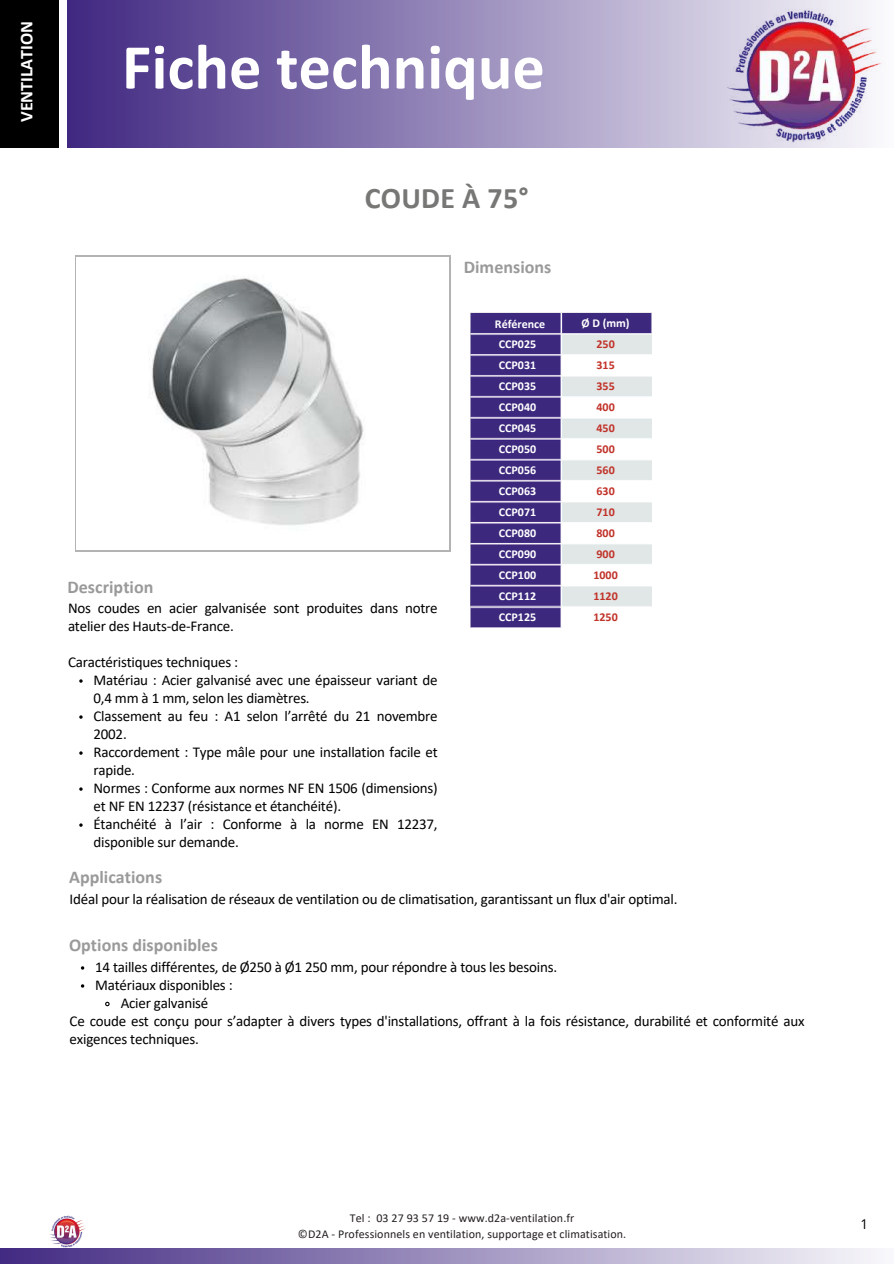
<style>
.page{position:relative;width:894px;height:1264px;background:#fff}
.page>*{position:absolute;margin:0;border:0;box-sizing:border-box;transform-origin:0 0}
.t1{font:700 64.5px "Calibri";color:#fff}
.t2{font:700 30px "Calibri";letter-spacing:.005em;color:#777776}
.t3{font:700 18px "Calibri";letter-spacing:.005em;color:#9a9a9a}
.t4{font:700 18px "Calibri";color:#fff}
.t5{font:15px/18px "Calibri";letter-spacing:-.015em;color:#000}
.t6{font:13.5px "Open Sans";color:#000}
.t7{font:700 12px/21px "Calibri";color:#fff;text-align:justify}
.t8{font:12px/16px "Calibri";letter-spacing:.005em;color:#231f20;text-align:center}
.t9{font:700 12px/21px "Calibri";color:#c13229}
</style>
<div class="page">
<svg style="left:67px;top:0;width:654px;height:148px;background:#897ab1"></svg>
<div style="left:0;top:0;width:58px;height:148px;background:#000"></div>
<img style="left:721px;top:0;width:161px;height:148px">
<svg style="left:0;top:1248px;width:878px;height:15px;background:#9c8fbd"></svg>
<img style="left:48px;top:1215px;width:39px;height:35px">
<hr style="left:76px;top:255px;width:374px;height:1px;background:#b3b3b3">
<hr style="left:449px;top:256px;width:1px;height:295px;background:#b3b3b3">
<hr style="left:75px;top:550px;width:375px;height:1px;background:#b3b3b3">
<hr style="left:75px;top:255px;width:1px;height:296px;background:#b3b3b3">
<img style="left:149px;top:278px;width:215px;height:248px">
<img style="left:470px;top:606px;width:181px;height:21px">
<img style="left:470px;top:312px;width:181px;height:294px">
<svg style="left:79px;top:679px;width:4px;height:3px"></svg>
<svg style="left:105px;top:1001px;width:5px;height:6px"></svg>
<p class="t4" style="left:19px;top:122px;width:103px;rotate:-90deg">VENTILATION</p>
<h1 class="t1" style="left:122px;top:40px;width:424px">Fiche technique</h1>
<h2 class="t2" style="left:365px;top:185px;width:165px">COUDE À 75°</h2>
<p class="t3" style="left:67px;top:579px;width:87px">Description</p>
<p class="t5" style="left:68px;top:600px;width:371px">Nos coudes en acier galvanisée sont produites dans notre atelier des Hauts-de-France.</p>
<p class="t5" style="left:93px;top:654px;width:345px;text-indent:-25px">Caractéristiques techniques :<br>Matériau : Acier galvanisé avec une épaisseur variant de 0,4 mm à 1 mm, selon les diamètres.<br>Classement au feu : A1 selon l’arrêté du 21 novembre 2002.<br>Raccordement : Type mâle pour une installation facile et rapide.<br>Normes : Conforme aux normes NF EN 1506 (dimensions) et NF EN 12237 (résistance et étanchéité).<br>Étanchéité à l’air : Conforme à la norme EN 12237, disponible sur demande.</p>
<p class="t3" style="left:463px;top:260px;width:89px">Dimensions</p>
<p class="t7" style="left:495px;top:314px;width:52px">Référence</p>
<p class="t7" style="left:581px;top:314px;width:50px">Ø D (mm)</p>
<p class="t9" style="left:593px;top:335px;width:26px">250<br>315<br>355<br>400<br>450<br>500<br>560<br>630<br>710<br>800<br>900<br>1000<br>1120<br>1250</p>
<p class="t7" style="left:498px;top:335px;width:39px">CCP025<br>CCP031<br>CCP035<br>CCP040<br>CCP045<br>CCP050<br>CCP056<br>CCP063<br>CCP071<br>CCP080<br>CCP090<br>CCP100<br>CCP112<br>CCP125</p>
<p class="t3" style="left:69px;top:870px;width:95px">Applications</p>
<p class="t5" style="left:70px;top:891px;width:609px">Idéal pour la réalisation de réseaux de ventilation ou de climatisation, garantissant un flux d'air optimal.</p>
<p class="t3" style="left:69px;top:937px;width:150px">Options disponibles</p>
<p class="t5" style="left:95px;top:959px;width:463px">14 tailles différentes, de Ø250 à Ø1 250 mm, pour répondre à tous les besoins.</p>
<p class="t5" style="left:95px;top:977px;width:139px">Matériaux disponibles :</p>
<p class="t5" style="left:121px;top:995px;width:89px">Acier galvanisé</p>
<p class="t5" style="left:70px;top:1013px;width:736px">Ce coude est conçu pour s’adapter à divers types d'installations, offrant à la fois résistance, durabilité et conformité aux</p>
<p class="t5" style="left:70px;top:1031px;width:131px">exigences techniques.</p>
<p class="t8" style="left:298px;top:1210px;width:330px">Tel : 03 27 93 57 19 - www.d2a-ventilation.fr<br>©D2A - Professionnels en ventilation, supportage et climatisation.</p>
<p class="t6" style="left:860px;top:1214px;width:9px">1</p>
</div>
